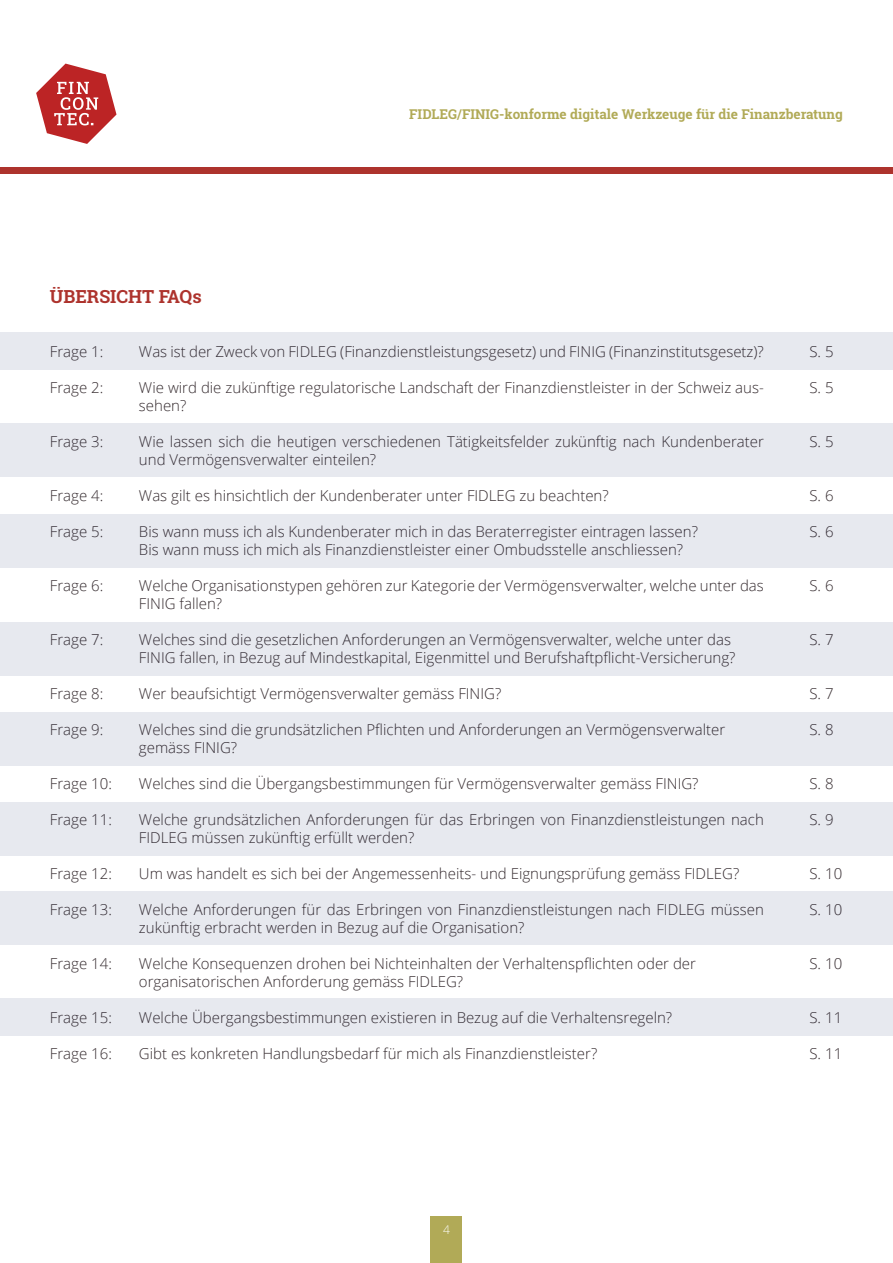
<style>
.page{position:relative;width:893px;height:1263px;background:#fff}
.page>*{position:absolute;margin:0;border:0;box-sizing:border-box;transform-origin:0 0}
.t1{font:700 18px "Roboto Slab";color:#ad332d}
.t2{font:300 15px/18px "Open Sans";color:#352b2f}
.t3{font:300 15px/18px "Open Sans";color:#352b30}
.t4{font:700 13.5px "Roboto Slab";color:#b1aa57}
.t5{font:300 12px "Open Sans";color:#fff}
</style>
<div class="page">
<div style="left:0;top:333px;width:893px;height:37px;background:#e7e9ef"></div>
<div style="left:431px;top:1217px;width:31px;height:46px;background:#b1aa57"></div>
<div style="left:0;top:167px;width:893px;height:7px;background:#ad332d"></div>
<svg style="left:36px;top:64px;width:81px;height:80px"></svg>
<div style="left:0;top:515px;width:893px;height:53px;background:#e7e9ef"></div>
<div style="left:0;top:423px;width:893px;height:53px;background:#e7e9ef"></div>
<div style="left:0;top:622px;width:893px;height:53px;background:#e7e9ef"></div>
<div style="left:0;top:999px;width:893px;height:37px;background:#e7e9ef"></div>
<div style="left:0;top:712px;width:893px;height:53px;background:#e7e9ef"></div>
<div style="left:0;top:802px;width:893px;height:53px;background:#e7e9ef"></div>
<div style="left:0;top:891px;width:893px;height:53px;background:#e7e9ef"></div>
<p class="t1" style="left:50px;top:284px;width:153px">ÜBERSICHT FAQs</p>
<p class="t4" style="left:409px;top:105px;width:435px">FIDLEG/FINIG-konforme digitale Werkzeuge für die Finanzberatung</p>
<p class="t2" style="left:50px;top:342px;width:55px">Frage 1:</p>
<p class="t2" style="left:50px;top:378px;width:55px">Frage 2:</p>
<p class="t2" style="left:50px;top:432px;width:55px">Frage 3:</p>
<p class="t2" style="left:50px;top:486px;width:55px">Frage 4:</p>
<p class="t2" style="left:50px;top:522px;width:55px">Frage 5:</p>
<p class="t2" style="left:50px;top:576px;width:55px">Frage 6:</p>
<p class="t2" style="left:50px;top:630px;width:55px">Frage 7:</p>
<p class="t2" style="left:50px;top:684px;width:55px">Frage 8:</p>
<p class="t2" style="left:50px;top:720px;width:55px">Frage 9:</p>
<p class="t2" style="left:50px;top:774px;width:63px">Frage 10:</p>
<p class="t2" style="left:50px;top:810px;width:63px">Frage 11:</p>
<p class="t2" style="left:50px;top:864px;width:63px">Frage 12:</p>
<p class="t2" style="left:50px;top:900px;width:63px">Frage 13:</p>
<p class="t2" style="left:50px;top:954px;width:63px">Frage 14:</p>
<p class="t2" style="left:50px;top:1008px;width:63px">Frage 15:</p>
<p class="t2" style="left:50px;top:1044px;width:63px">Frage 16:</p>
<p class="t2" style="left:139px;top:342px;width:626px">Was ist der Zweck von FIDLEG (Finanzdienstleistungsgesetz) und FINIG (Finanzinstitutsgesetz)?</p>
<p class="t2" style="left:139px;top:378px;width:626px">Wie wird die zukünftige regulatorische Landschaft der Finanzdienstleister in der Schweiz aus&shy;sehen?</p>
<p class="t2" style="left:139px;top:432px;width:626px">Wie lassen sich die heutigen verschiedenen Tätigkeitsfelder zukünftig nach Kundenberater und Vermögensverwalter einteilen?</p>
<p class="t2" style="left:139px;top:486px;width:471px">Was gilt es hinsichtlich der Kundenberater unter FIDLEG zu beachten?</p>
<p class="t3" style="left:139px;top:522px;width:560px">Bis wann muss ich als Kundenberater mich in das Beraterregister eintragen lassen?<br>Bis wann muss ich mich als Finanzdienstleister einer Ombudsstelle anschliessen?</p>
<p class="t2" style="left:139px;top:576px;width:626px">Welche Organisationstypen gehören zur Kategorie der Vermögensverwalter, welche unter das<br>FINIG fallen?</p>
<p class="t2" style="left:139px;top:630px;width:598px">Welches sind die gesetzlichen Anforderungen an Vermögensverwalter, welche unter das<br>FINIG fallen, in Bezug auf Mindestkapital, Eigenmittel und Berufshaftpflicht-Versicherung?</p>
<p class="t2" style="left:139px;top:684px;width:364px">Wer beaufsichtigt Vermögensverwalter gemäss FINIG?</p>
<p class="t2" style="left:139px;top:720px;width:588px">Welches sind die grundsätzlichen Pflichten und Anforderungen an Vermögensverwalter gemäss FINIG?</p>
<p class="t2" style="left:139px;top:774px;width:561px">Welches sind die Übergangsbestimmungen für Vermögensverwalter gemäss FINIG?</p>
<p class="t2" style="left:139px;top:810px;width:626px">Welche grundsätzlichen Anforderungen für das Erbringen von Finanzdienstleistungen nach<br>FIDLEG müssen zukünftig erfüllt werden?</p>
<p class="t2" style="left:139px;top:864px;width:602px">Um was handelt es sich bei der Angemessenheits- und Eignungsprüfung gemäss FIDLEG?</p>
<p class="t2" style="left:139px;top:900px;width:626px">Welche Anforderungen für das Erbringen von Finanzdienstleistungen nach FIDLEG müssen zukünftig erbracht werden in Bezug auf die Organisation?</p>
<p class="t2" style="left:139px;top:954px;width:558px">Welche Konsequenzen drohen bei Nichteinhalten der Verhaltenspflichten oder der organisatorischen Anforderung gemäss FIDLEG?</p>
<p class="t2" style="left:139px;top:1008px;width:535px">Welche Übergangsbestimmungen existieren in Bezug auf die Verhaltensregeln?</p>
<p class="t2" style="left:139px;top:1044px;width:460px">Gibt es konkreten Handlungsbedarf für mich als Finanzdienstleister?</p>
<p class="t2" style="left:809px;top:342px;width:26px">S. 5</p>
<p class="t2" style="left:809px;top:378px;width:26px">S. 5</p>
<p class="t2" style="left:809px;top:432px;width:26px">S. 5</p>
<p class="t2" style="left:809px;top:486px;width:26px">S. 6</p>
<p class="t2" style="left:809px;top:522px;width:26px">S. 6</p>
<p class="t2" style="left:809px;top:576px;width:26px">S. 6</p>
<p class="t2" style="left:809px;top:630px;width:26px">S. 7</p>
<p class="t2" style="left:809px;top:684px;width:26px">S. 7</p>
<p class="t2" style="left:809px;top:720px;width:26px">S. 8</p>
<p class="t2" style="left:809px;top:774px;width:26px">S. 8</p>
<p class="t2" style="left:809px;top:810px;width:26px">S. 9</p>
<p class="t2" style="left:809px;top:864px;width:34px">S. 10</p>
<p class="t2" style="left:809px;top:900px;width:34px">S. 10</p>
<p class="t2" style="left:809px;top:954px;width:34px">S. 10</p>
<p class="t2" style="left:809px;top:1008px;width:34px">S. 11</p>
<p class="t2" style="left:809px;top:1044px;width:34px">S. 11</p>
<p class="t5" style="left:443px;top:1221px;width:8px">4</p>
</div>
